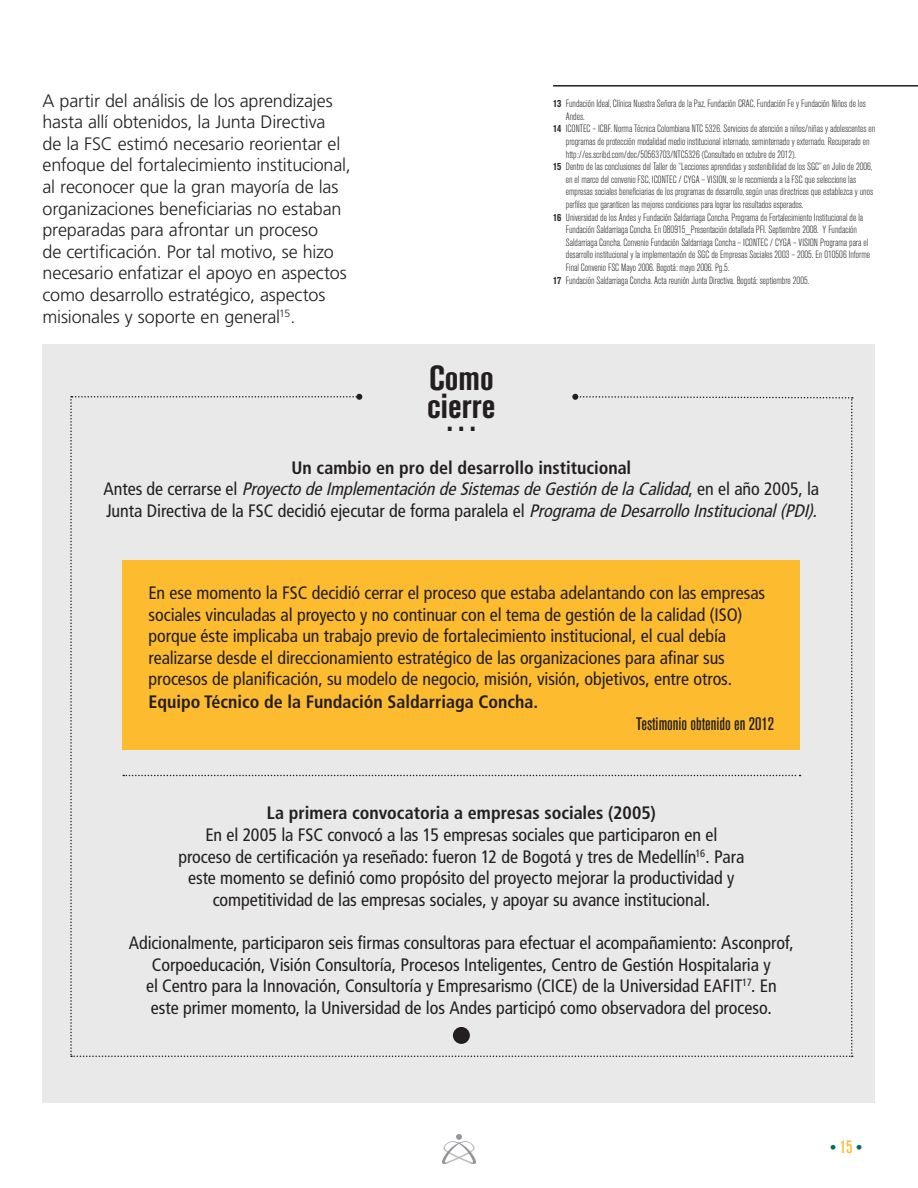
<style>
.page{position:relative;width:918px;height:1188px;background:#fff}
.page>*{position:absolute;margin:0;border:0;box-sizing:border-box;transform-origin:0 0}
.t1{font:34.5px "Akzidenz Grotesk BQ Bd Cnd Alt";color:#231f20}
.t2{font:condensed 18px/21.6px "Frutiger LT Std";letter-spacing:-.005em;color:#231f20;text-align:center}
.t3{font:300 18px/21.6px "Frutiger";letter-spacing:-.01em;color:#231f20}
.t4{font:italic condensed 18px/21.6px "Frutiger LT Std";color:#231f20;text-align:center}
.t5{font:700 condensed 18px "Frutiger LT Std";color:#231f20}
.t6{font:18px "Akzidenz Grotesk BQ Md Cnd Alt";color:#231f20}
.t7{font:700 13.5px "Avenir Next LT Pro";color:#006c66}
.t8{font:300 condensed 10.5px "Akzidenz Grotesk BQ";color:#231f20}
.s1{font-weight:700}
.s2{font-weight:700;font-style:normal}
.s3{font-style:normal}
.s4{font-family:"Akzidenz Grotesk BQ Md Cnd Alt";font-weight:400;font-size:18px;color:#fdbb30}
</style>
<div class="page">
<svg style="left:442px;top:1134px;width:34px;height:30px"></svg>
<div style="left:43px;top:344px;width:832px;height:759px;background:#e9e9e9"></div>
<hr style="left:553px;top:85px;width:365px;height:2px;background:#231f20">
<svg style="left:70px;top:394px;width:783px;height:663px"></svg>
<div style="left:453px;top:1027px;width:17px;height:17px;background:#231f20;border-radius:50%"></div>
<p class="t3" style="left:43px;top:90px;width:310px">A partir del análisis de los aprendizajes hasta allí obtenidos, la Junta Directiva<br>de la FSC estimó necesario reorientar el enfoque del fortalecimiento institucional, al reconocer que la gran mayoría de las organizaciones beneficiarias no estaban preparadas para afrontar un proceso<br>de certificación. Por tal motivo, se hizo necesario enfatizar el apoyo en aspectos como desarrollo estratégico, aspectos misionales y soporte en general<sup>15</sup>.</p>
<p class="t1" style="left:429px;top:358px;width:66px">Como</p>
<p class="t1" style="left:427px;top:386px;width:70px">cierre</p>
<h1 class="t1" style="left:444px;top:400px;width:36px">…</h1>
<p class="t8" style="left:553px;top:98px;width:314px"><span class="s1">13</span> Fundación Ideal, Clínica Nuestra Señora de la Paz, Fundación CRAC, Fundación Fe y Fundación Niños de los</p>
<p class="t8" style="left:566px;top:111px;width:20px">Andes.</p>
<p class="t8" style="left:553px;top:123px;width:324px"><span class="s1">14</span> ICONTEC – ICBF. Norma Técnica Colombiana NTC 5326. Servicios de atención a niños/niñas y adolescentes en</p>
<p class="t8" style="left:566px;top:136px;width:305px">programas de protección modalidad medio institucional internado, seminternado y externado. Recuperado en</p>
<p class="t8" style="left:566px;top:148px;width:232px">http://es.scribd.com/doc/50563703/NTC5326 (Consultado en octubre de 2012).</p>
<p class="t8" style="left:553px;top:161px;width:321px"><span class="s1">15</span> Dentro de las conclusiones del Taller de “Lecciones aprendidas y sostenibilidad de los SGC” en Julio de 2006,</p>
<p class="t8" style="left:566px;top:174px;width:292px">en el marco del convenio FSC, ICONTEC / CYGA – VISION, se le recomienda a la FSC que seleccione las</p>
<p class="t8" style="left:566px;top:186px;width:309px">empresas sociales beneficiarias de los programas de desarrollo, según unas directrices que establezca y unos</p>
<p class="t8" style="left:566px;top:199px;width:239px">perfiles que garanticen las mejores condiciones para lograr los resultados esperados.</p>
<p class="t8" style="left:553px;top:211px;width:312px"><span class="s1">16</span> Universidad de los Andes y Fundación Saldarriaga Concha. Programa de Fortalecimiento Institucional de la</p>
<p class="t8" style="left:566px;top:224px;width:293px">Fundación Saldarriaga Concha. En 080915_Presentación detallada PFI. Septiembre 2008. Y Fundación</p>
<p class="t8" style="left:566px;top:237px;width:304px">Saldarriaga Concha. Convenio Fundación Saldarriaga Concha – ICONTEC / CYGA – VISION Programa para el</p>
<p class="t8" style="left:566px;top:249px;width:306px">desarrollo institucional y la implementación de SGC de Empresas Sociales 2003 – 2005. En 010506 Informe</p>
<p class="t8" style="left:566px;top:262px;width:165px">Final Convenio FSC Mayo 2006. Bogotá: mayo 2006. Pg.5.</p>
<p class="t8" style="left:553px;top:274px;width:258px"><span class="s1">17</span> Fundación Saldarriaga Concha. Acta reunión Junta Directiva. Bogotá: septiembre 2005.</p>
<h3 class="t4" style="left:103px;top:457px;width:720px"><span class="s2">Un cambio en pro del desarrollo institucional<br></span><span class="s3">A n t e s d e c e r r a r s e e l</span> ProyectodeImplementacióndeSistemasdeGestióndelaCalidad<span class="s3">, e n e l a ñ o 2 0 0 5 , l a<br>Junta Directiva de la FSC decidió ejecutar de forma paralela el</span> ProgramadeDesarrolloInstitucional(PDI).</h3>
<p class="t2" style="left:149px;top:582px;width:618px">En ese momento la FSC decidió cerrar el proceso que estaba adelantando con las empresas</p>
<p class="t2" style="left:149px;top:604px;width:595px">sociales vinculadas al proyecto y no continuar con el tema de gestión de la calidad (ISO)</p>
<p class="t2" style="left:149px;top:625px;width:579px">porque éste implicaba un trabajo previo de fortalecimiento institucional, el cual debía</p>
<p class="t2" style="left:149px;top:647px;width:578px">realizarse desde el direccionamiento estratégico de las organizaciones para afinar sus</p>
<p class="t2" style="left:149px;top:668px;width:585px">procesos de planificación, su modelo de negocio, misión, visión, objetivos, entre otros.</p>
<p class="t5" style="left:149px;top:691px;width:391px">Equipo Técnico de la Fundación Saldarriaga Concha.</p>
<p class="t6" style="left:636px;top:714px;width:140px">Testimonio obtenido en 2012</p>
<p class="t2" style="left:178px;top:803px;width:567px"><span class="s1">La primera convocatoria a empresas sociales (2005)<br></span>En el 2005 la FSC convocó a las 15 empresas sociales que participaron en el proceso de certificación ya reseñado: fueron 12 de Bogotá y tres de Medellín<sup>16</sup>. Para este momento se definió como propósito del proyecto mejorar la productividad y competitividad de las empresas sociales, y apoyar su avance institucional.</p>
<p class="t2" style="left:129px;top:932px;width:666px">Adicionalmente, participaron seis firmas consultoras para efectuar el acompañamiento: Asconprof, Corpoeducación, Visión Consultoría, Procesos Inteligentes, Centro de Gestión Hospitalaria y<br>el Centro para la Innovación, Consultoría y Empresarismo (CICE) de la Universidad EAFIT<sup>17</sup>. En<br>este primer momento, la Universidad de los Andes participó como observadora del proceso.</p>
<p class="t7" style="left:830px;top:1139px;width:34px">• <span class="s4">15</span> •</p>
</div>
